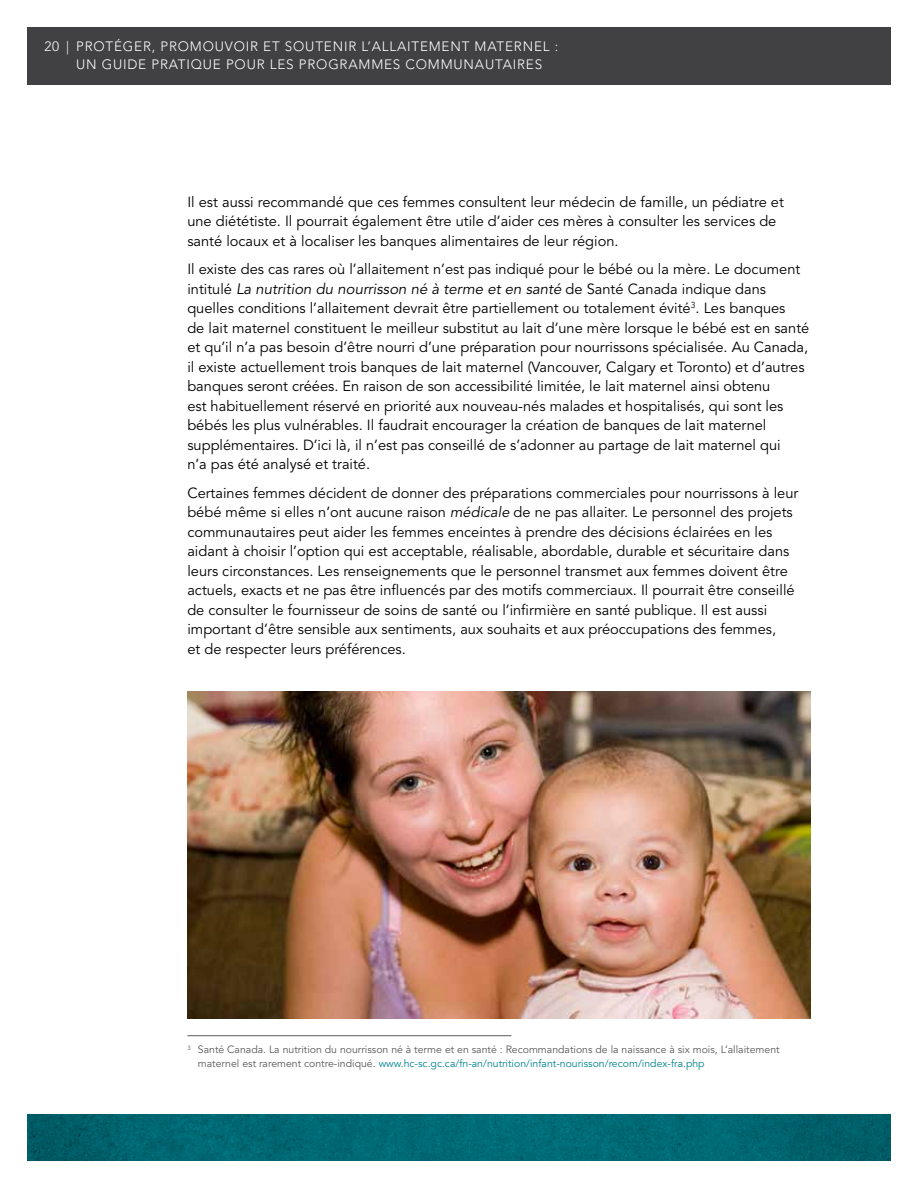
<style>
.page{position:relative;width:918px;height:1188px;background:#fff}
.page>*{position:absolute;margin:0;border:0;box-sizing:border-box;transform-origin:0 0}
.t1{font:italic 15px "Avenir LT Std";color:#000}
.t2{font:14.7px/19.5px "Avenir LT Std";color:#000}
.t3{font:300 13.5px/18px "Avenir LT Std";letter-spacing:.06em;color:#fff}
.t4{font:10.5px/13.5px "Avenir LT Std";color:#58595b}
.s1{font-style:normal;font-size:14.7px}
.s2{font-style:italic}
.s3{color:#008390}
</style>
<div class="page">
<svg style="left:27px;top:1115px;width:864px;height:46px;background:#006670"></svg>
<div style="left:27px;top:27px;width:864px;height:57px;background:#414042"></div>
<hr style="left:187px;top:1035px;width:324px;height:1px;background:#58595b">
<img style="left:187px;top:691px;width:624px;height:327px">
<p class="t3" style="left:76px;top:37px;width:484px;text-indent:-32px">20 | PROTÉGER, PROMOUVOIR ET SOUTENIR L’ALLAITEMENT MATERNEL :<br>UN GUIDE PRATIQUE POUR LES PROGRAMMES COMMUNAUTAIRES</p>
<p class="t2" style="left:187px;top:192px;width:598px">Il est aussi recommandé que ces femmes consultent leur médecin de famille, un pédiatre et une diététiste. Il pourrait également être utile d’aider ces mères à consulter les services de santé locaux et à localiser les banques alimentaires de leur région.</p>
<p class="t2" style="left:187px;top:260px;width:615px">Il existe des cas rares où l’allaitement n’est pas indiqué pour le bébé ou la mère. Le document</p>
<p class="t1" style="left:187px;top:280px;width:580px"><span class="s1">intitulé</span> La nutrition du nourrisson né à terme et en santé <span class="s1">de Santé Canada indique dans</span></p>
<p class="t2" style="left:187px;top:299px;width:623px">quelles conditions l’allaitement devrait être partiellement ou totalement évité<sup>3</sup>. Les banques<br>de lait maternel constituent le meilleur substitut au lait d’une mère lorsque le bébé est en santé et qu’il n’a pas besoin d’être nourri d’une préparation pour nourrissons spécialisée. Au Canada, il existe actuellement trois banques de lait maternel (Vancouver, Calgary et Toronto) et d’autres banques seront créées. En raison de son accessibilité limitée, le lait maternel ainsi obtenu<br>est habituellement réservé en priorité aux nouveau-nés malades et hospitalisés, qui sont les bébés les plus vulnérables. Il faudrait encourager la création de banques de lait maternel supplémentaires. D’ici là, il n’est pas conseillé de s’adonner au partage de lait maternel qui<br>n’a pas été analysé et traité.</p>
<p class="t2" style="left:187px;top:483px;width:612px">Certaines femmes décident de donner des préparations commerciales pour nourrissons à leur bébé même si elles n’ont aucune raison <span class="s2">médicale</span> de ne pas allaiter. Le personnel des projets communautaires peut aider les femmes enceintes à prendre des décisions éclairées en les aidant à choisir l’option qui est acceptable, réalisable, abordable, durable et sécuritaire dans leurs circonstances. Les renseignements que le personnel transmet aux femmes doivent être actuels, exacts et ne pas être influencés par des motifs commerciaux. Il pourrait être conseillé de consulter le fournisseur de soins de santé ou l’infirmière en santé publique. Il est aussi important d’être sensible aux sentiments, aux souhaits et aux préoccupations des femmes,<br>et de respecter leurs préférences.</p>
<p class="t4" style="left:198px;top:1043px;width:583px;text-indent:-11px"><sup>3</sup> Santé Canada. La nutrition du nourrisson né à terme et en santé : Recommandations de la naissance à six mois, L’allaitement maternel est rarement contre-indiqué. <span class="s3">www.hc-sc.gc.ca/fn-an/nutrition/infant-nourisson/recom/index-fra.php</span></p>
</div>
